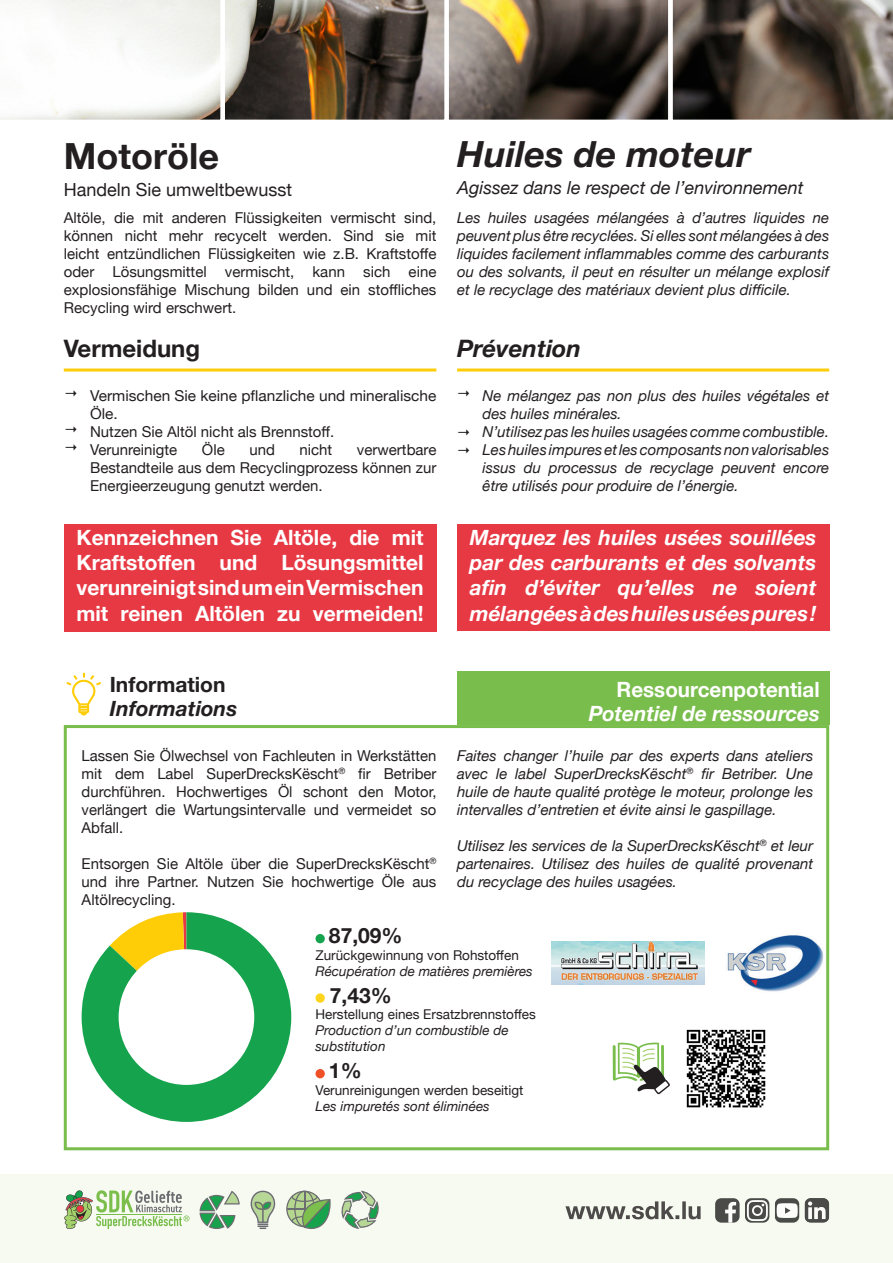
<style>
.page{position:relative;width:893px;height:1263px;background:#fff}
.page>*{position:absolute;margin:0;border:0;box-sizing:border-box;transform-origin:0 0}
.Titre_FR{font:italic 700 36px "Helvetica Neue";color:#231f20}
.Titel_DE{font:700 36px "Helvetica Neue";color:#231f20}
.t1{font:700 24px "Helvetica Neue";color:#231f20}
.t2{font:italic 700 24px "Helvetica Neue";color:#231f20}
.Sous-titre{font:italic 700 21px/25.2px "Helvetica Neue";color:#fff;text-align:justify}
.t3{font:700 21px/25.2px "Helvetica Neue";color:#fff;text-align:justify}
.t4{font:700 21px "Helvetica Neue";color:#231f20}
.t5{font:italic 700 21px "Helvetica Neue";color:#231f20}
.Sous-titre-2{font:italic 18px "Helvetica Neue";color:#231f20}
.Zwischentitel{font:18px "Helvetica Neue";color:#231f20}
.Text_FR{font:italic 15px/18px "Helvetica Neue";color:#231f20;text-align:justify}
.Text_DE{font:15px/18px "Helvetica Neue";color:#231f20;text-align:justify}
.t6{font:italic 13.5px/16.2px "Helvetica Neue";color:#231f20}
.t7{font:13.5px "Helvetica Neue";color:#231f20}
</style>
<div class="page">
<div style="left:0;top:1174px;width:893px;height:89px;background:#f6faf0"></div>
<svg style="left:565px;top:1201px;width:136px;height:18px"></svg>
<svg style="left:715px;top:1198px;width:54px;height:25px"></svg>
<svg style="left:805px;top:1198px;width:24px;height:24px"></svg>
<svg style="left:775px;top:1198px;width:24px;height:25px"></svg>
<svg style="left:64px;top:1190px;width:125px;height:39px"></svg>
<svg style="left:286px;top:1191px;width:45px;height:38px"></svg>
<svg style="left:341px;top:1191px;width:38px;height:38px"></svg>
<svg style="left:251px;top:1191px;width:24px;height:38px"></svg>
<svg style="left:200px;top:1191px;width:40px;height:38px"></svg>
<div style="left:64px;top:725px;width:765px;height:425px;border:3px solid #79bd4c"></div>
<div style="left:457px;top:672px;width:372px;height:53px;background:#79bd4c"></div>
<svg style="left:66px;top:672px;width:35px;height:44px"></svg>
<hr style="left:64px;top:368px;width:372px;height:3px;background:#fecd08">
<hr style="left:457px;top:368px;width:372px;height:3px;background:#fecd08">
<svg style="left:0;top:0;width:893px;height:120px"></svg>
<img style="left:686px;top:1029px;width:80px;height:79px">
<svg style="left:613px;top:1042px;width:57px;height:52px"></svg>
<div style="left:315px;top:934px;width:10px;height:9px;background:#16a34d;border-radius:50%"></div>
<svg style="left:315px;top:993px;width:10px;height:10px"></svg>
<div style="left:315px;top:1069px;width:10px;height:9px;background:#f05028;border-radius:50%"></div>
<svg style="left:82px;top:912px;width:209px;height:210px"></svg>
<div style="left:119px;top:949px;width:135px;height:136px;background:#fff;border-radius:50%"></div>
<img style="left:552px;top:941px;width:152px;height:43px">
<img style="left:727px;top:935px;width:97px;height:57px">
<div style="left:64px;top:524px;width:372px;height:107px;background:#e73944"></div>
<div style="left:457px;top:524px;width:372px;height:107px;background:#e73944"></div>
<p class="Titel_DE" style="left:64px;top:128px;width:157px">Motoröle</p>
<p class="Zwischentitel" style="left:64px;top:177px;width:230px">Handeln Sie umweltbewusst</p>
<p class="Text_DE" style="left:64px;top:210px;width:374px">Altöle, die mit anderen Flüssigkeiten vermischt sind, können nicht mehr recycelt werden. Sind sie mit leicht entzündlichen Flüssigkeiten wie z.B. Kraftstoffe oder Lösungsmittel vermischt, kann sich eine explosionsfähige Mischung bilden und ein stoffliches Recycling wird erschwert.</p>
<p class="Titre_FR" style="left:457px;top:126px;width:295px">Huiles de moteur</p>
<p class="Sous-titre-2" style="left:457px;top:175px;width:348px">Agissez dans le respect de l’environnement</p>
<p class="Text_FR" style="left:457px;top:210px;width:374px">Les huiles usagées mélangées à d’autres liquides ne peuvent plus être recyclées. Si elles sont mélangées à des liquides facilement inflammables comme des carburants ou des solvants, il peut en résulter un mélange explosif et le recyclage des matériaux devient plus difficile.</p>
<p class="t1" style="left:64px;top:330px;width:138px">Vermeidung</p>
<p class="t2" style="left:457px;top:330px;width:126px">Prévention</p>
<p class="Text_DE" style="left:90px;top:388px;width:348px">Vermischen Sie keine pflanzliche und mineralische<br>Öle.</p>
<p class="Text_DE" style="left:90px;top:424px;width:246px">Nutzen Sie Altöl nicht als Brennstoff.</p>
<p class="Text_DE" style="left:90px;top:442px;width:89px">Verunreinigte</p>
<p class="Text_DE" style="left:202px;top:442px;width:24px">Öle</p>
<p class="Text_DE" style="left:249px;top:442px;width:27px">und</p>
<p class="Text_DE" style="left:300px;top:442px;width:34px">nicht</p>
<p class="Text_DE" style="left:90px;top:442px;width:348px;text-indent:267px">verwertbare Bestandteile aus dem Recyclingprozess können zur Energieerzeugung genutzt werden.</p>
<p class="Text_FR" style="left:483px;top:388px;width:348px">Ne mélangez pas non plus des huiles végétales et des huiles minérales.</p>
<p class="Text_FR" style="left:483px;top:424px;width:348px">N’utilisez pas les huiles usagées comme combustible.</p>
<p class="Text_FR" style="left:483px;top:442px;width:348px">Les huiles impures et les composants non valorisables issus du processus de recyclage peuvent encore être utilisés pour produire de l’énergie.</p>
<p class="t3" style="left:77px;top:525px;width:349px">Kennzeichnen Sie Altöle, die mit Kraftstoffen und Lösungsmittel verunreinigt sind um ein Vermischen mit reinen Altölen zu vermeiden!</p>
<p class="Sous-titre" style="left:470px;top:525px;width:348px">Marquez les huiles usées souillées par des carburants et des solvants afin d’éviter qu’elles ne soient mélangées à des huiles usées pures !</p>
<p class="t4" style="left:110px;top:668px;width:117px">Information</p>
<p class="t5" style="left:110px;top:692px;width:129px">Informations</p>
<p class="Text_DE" style="left:82px;top:747px;width:356px">Lassen Sie Ölwechsel von Fachleuten in Werkstätten mit dem Label SuperDrecksKëscht<sup>®</sup> fir Betriber durchführen. Hochwertiges Öl schont den Motor, verlängert die Wartungsintervalle und vermeidet so Abfall.</p>
<p class="Text_DE" style="left:82px;top:855px;width:356px">Entsorgen Sie Altöle über die SuperDrecksKëscht<sup>® </sup>und ihre Partner. Nutzen Sie hochwertige Öle aus Altölrecycling.</p>
<p class="t3" style="left:617px;top:677px;width:205px">Ressourcenpotential</p>
<p class="Sous-titre" style="left:589px;top:701px;width:233px">Potentiel de ressources</p>
<p class="Text_FR" style="left:457px;top:747px;width:358px">Faites changer l’huile par des experts dans ateliers avec le label SuperDrecksKëscht<sup>®</sup> fir Betriber. Une huile de haute qualité protège le moteur, prolonge les intervalles d’entretien et évite ainsi le gaspillage.</p>
<p class="Text_FR" style="left:457px;top:837px;width:358px">Utilisez les services de la SuperDrecksKëscht<sup>®</sup> et leur partenaires. Utilisez des huiles de qualité provenant du recyclage des huiles usagées.</p>
<p class="t4" style="left:329px;top:919px;width:75px">87,09%</p>
<p class="t7" style="left:315px;top:945px;width:205px">Zurückgewinnung von Rohstoffen</p>
<p class="t6" style="left:315px;top:963px;width:219px">Récupération de matières premières</p>
<p class="t4" style="left:330px;top:979px;width:63px">7,43%</p>
<p class="t7" style="left:315px;top:1004px;width:222px">Herstellung eines Ersatzbrennstoffes</p>
<p class="t6" style="left:315px;top:1023px;width:195px">Production d’un combustible de substitution</p>
<p class="t4" style="left:329px;top:1054px;width:34px">1%</p>
<p class="t7" style="left:315px;top:1080px;width:210px">Verunreinigungen werden beseitigt</p>
<p class="t6" style="left:315px;top:1098px;width:176px">Les impuretés sont éliminées</p>
</div>
